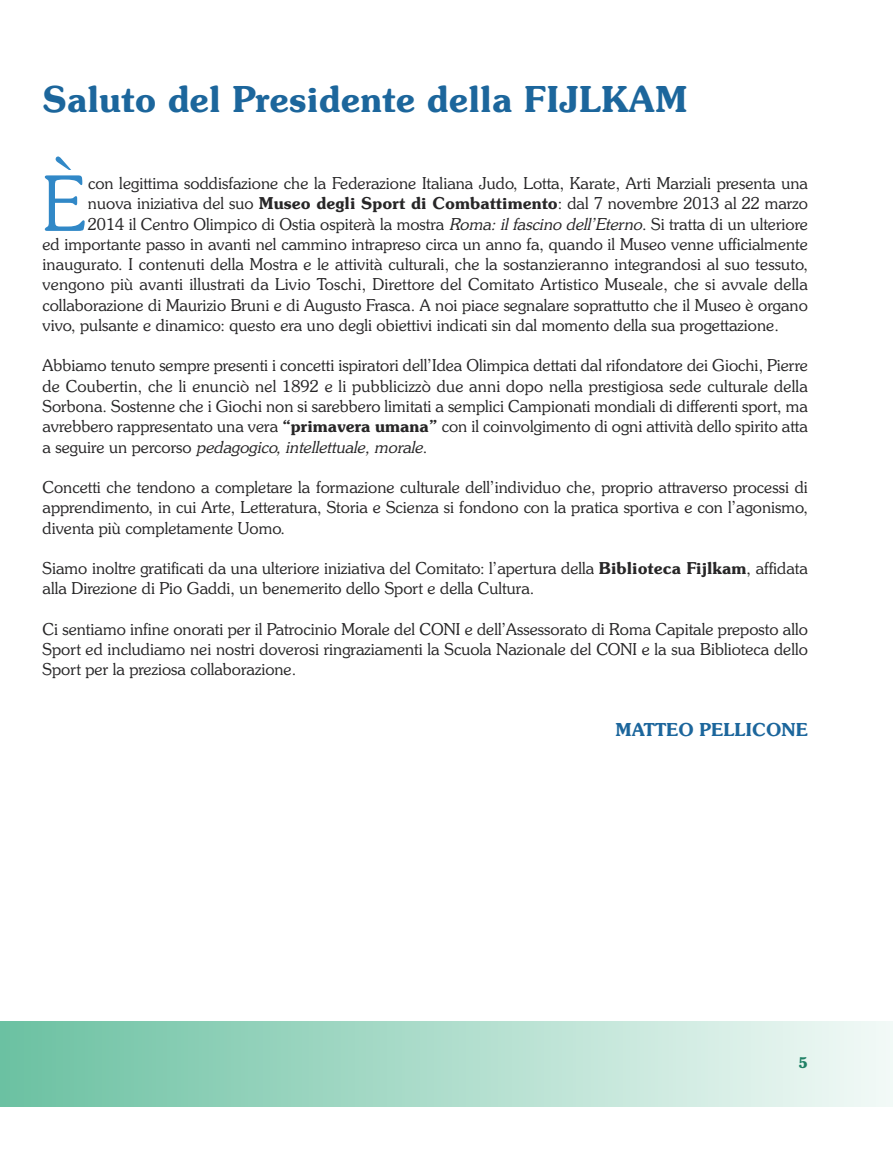
<style>
.page{position:relative;width:893px;height:1149px;background:#fff}
.page>*{position:absolute;margin:0;border:0;box-sizing:border-box;transform-origin:0 0}
.t1{font:300 76.8px "Souvenir IT Cby BT";color:#3188c7;scale:.91 1}
.t2{font:600 36px "Souvenir IT Cby BT";color:#1c669c}
.t3{font:600 18px "Souvenir IT Cby BT";color:#1c669c}
.t4{font:300 16.5px/20.2px "Souvenir IT Cby BT";color:#272627;text-align:justify}
.t5{font:600 15px "Souvenir IT Cby BT";color:#1f8065}
.s1{font-weight:600}
.s2{font-style:italic}
</style>
<div class="page">
<div style="left:0;top:1020px;width:893px;height:86px;background:linear-gradient(to right,#6bc1a2,#f2faf7)"></div>
<h2 class="t2" style="left:43px;top:79px;width:647px">Saluto del Presidente della FIJLKAM</h2>
<h1 class="t1" style="left:43px;top:159px;width:49px">È</h1>
<p class="t4" style="left:88px;top:173px;width:721px">con legittima soddisfazione che la Federazione Italiana Judo, Lotta, Karate, Arti Marziali presenta una</p>
<p class="t4" style="left:88px;top:193px;width:721px">nuova iniziativa del suo <span class="s1">Museo degli Sport di Combattimento</span>: dal 7 novembre 2013 al 22 marzo</p>
<p class="t4" style="left:88px;top:214px;width:721px">2014 il Centro Olimpico di Ostia ospiterà la mostra <span class="s2">Roma:ilfascinodell’Eterno</span>. Si tratta di un ulteriore</p>
<p class="t4" style="left:43px;top:234px;width:767px">ed importante passo in avanti nel cammino intrapreso circa un anno fa, quando il Museo venne ufficialmente</p>
<p class="t4" style="left:43px;top:254px;width:767px">inaugurato. I contenuti della Mostra e le attività culturali, che la sostanzieranno integrandosi al suo tessuto,</p>
<p class="t4" style="left:43px;top:274px;width:767px">vengono più avanti illustrati da Livio Toschi, Direttore del Comitato Artistico Museale, che si avvale della</p>
<p class="t4" style="left:43px;top:295px;width:767px">collaborazione di Maurizio Bruni e di Augusto Frasca. A noi piace segnalare soprattutto che il Museo è organo</p>
<p class="t4" style="left:43px;top:315px;width:738px">vivo, pulsante e dinamico: questo era uno degli obiettivi indicati sin dal momento della sua progettazione.</p>
<p class="t4" style="left:43px;top:355px;width:767px">Abbiamo tenuto sempre presenti i concetti ispiratori dell’Idea Olimpica dettati dal rifondatore dei Giochi, Pierre de Coubertin, che li enunciò nel 1892 e li pubblicizzò due anni dopo nella prestigiosa sede culturale della Sorbona. Sostenne che i Giochi non si sarebbero limitati a semplici Campionati mondiali di differenti sport, ma avrebbero rappresentato una vera <span class="s1">“primavera umana”</span> con il coinvolgimento di ogni attività dello spirito atta a s e g u i r e u n p e r c o r s o <span class="s2">pedagogico, intellettuale, morale</span>.</p>
<p class="t4" style="left:43px;top:477px;width:767px">Concetti che tendono a completare la formazione culturale dell’individuo che, proprio attraverso processi di apprendimento, in cui Arte, Letteratura, Storia e Scienza si fondono con la pratica sportiva e con l’agonismo, diventa più completamente Uomo.</p>
<p class="t4" style="left:43px;top:558px;width:767px">Siamo inoltre gratificati da una ulteriore iniziativa del Comitato: l’apertura della <span class="s1">Biblioteca Fijlkam</span>, affidata alla Direzione di Pio Gaddi, un benemerito dello Sport e della Cultura.</p>
<p class="t4" style="left:43px;top:619px;width:767px">Ci sentiamo infine onorati per il Patrocinio Morale del CONI e dell’Assessorato di Roma Capitale preposto allo Sport ed includiamo nei nostri doverosi ringraziamenti la Scuola Nazionale del CONI e la sua Biblioteca dello Sport per la preziosa collaborazione.</p>
<p class="t3" style="left:615px;top:719px;width:194px">MATTEO PELLICONE</p>
<p class="t5" style="left:798px;top:1053px;width:11px">5</p>
</div>
